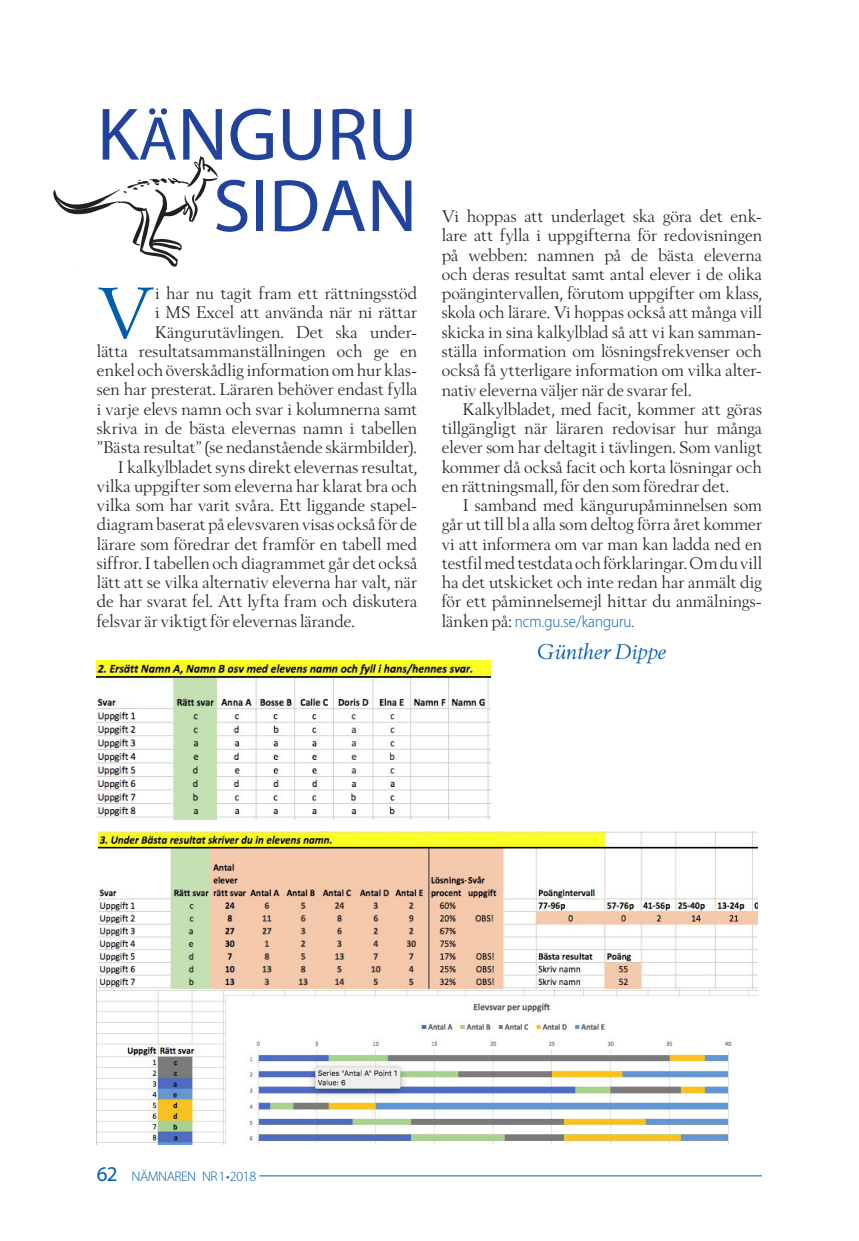
<style>
.page{position:relative;width:859px;height:1241px;background:#fff}
.page>*{position:absolute;margin:0;border:0;box-sizing:border-box;transform-origin:0 0}
.t1{font:74.9px/71.4px "Myriad";color:#21439b;text-align:right}
.t2{font:71.05px "Berling Nova Display Pro";color:#015dad}
.t3{font:italic 21px "Berling Nova Display Pro";letter-spacing:-.005em;color:#015dad}
.t4{font:16.62px/19.2px "Berling Nova Display Pro";letter-spacing:.005em;color:#231f20;text-align:justify}
.t5{font:300 16.62px "Myriad Pro";color:#015dad;scale:.9 1}
.t6{font:300 14px "Myriad Pro";letter-spacing:-.03em;color:#015dad}
.s1{font-size:62.3px}
.s2{font-family:"Berling Nova Display Pro";font-weight:400;color:#231f20}
.s3{color:#231f20}
.s4{font-weight:400;font-size:21px}
</style>
<div class="page">
<hr style="left:259px;top:1175px;width:502px;height:1px;background:#015dad">
<img style="left:53px;top:156px;width:165px;height:111px">
<img style="left:97px;top:660px;width:393px;height:158px">
<img style="left:97px;top:983px;width:660px;height:160px">
<img style="left:98px;top:831px;width:659px;height:157px">
<h1 class="t1" style="left:97px;top:102px;width:322px">K<span class="s1">Ä</span>NGURU<br>SIDAN</h1>
<h2 class="t2" style="left:97px;top:270px;width:60px">V</h2>
<p class="t4" style="left:155px;top:283px;width:263px">i har nu tagit fram ett rättningsstöd</p>
<p class="t4" style="left:155px;top:303px;width:264px">i MS Excel att använda när ni rättar</p>
<p class="t4" style="left:155px;top:322px;width:263px">Kängurutävlingen. Det ska under-</p>
<p class="t4" style="left:97px;top:341px;width:321px">lätta resultatsammanställningen och ge en</p>
<p class="t4" style="left:97px;top:360px;width:321px">enkel och överskådlig information om hur klas-</p>
<p class="t4" style="left:97px;top:380px;width:321px">sen har presterat. Läraren behöver endast fylla</p>
<p class="t4" style="left:97px;top:399px;width:321px">i varje elevs namn och svar i kolumnerna samt</p>
<p class="t4" style="left:97px;top:418px;width:322px">skriva in de bästa elevernas namn i tabellen</p>
<p class="t4" style="left:97px;top:437px;width:321px">”Bästa resultat” (se nedanstående skärmbilder).</p>
<p class="t4" style="left:118px;top:457px;width:301px">I kalkylbladet syns direkt elevernas resultat,</p>
<p class="t4" style="left:97px;top:476px;width:321px">vilka uppgifter som eleverna har klarat bra och</p>
<p class="t4" style="left:97px;top:495px;width:322px">vilka som har varit svåra. Ett liggande stapel-</p>
<p class="t4" style="left:97px;top:514px;width:321px">diagram baserat på elevsvaren visas också för de</p>
<p class="t4" style="left:97px;top:534px;width:321px">lärare som föredrar det framför en tabell med</p>
<p class="t4" style="left:97px;top:553px;width:321px">siffror. I tabellen och diagrammet går det också</p>
<p class="t4" style="left:97px;top:572px;width:322px">lätt att se vilka alternativ eleverna har valt, när</p>
<p class="t4" style="left:97px;top:591px;width:321px">de har svarat fel. Att lyfta fram och diskutera</p>
<p class="t4" style="left:97px;top:611px;width:259px">felsvar är viktigt för elevernas lärande.</p>
<p class="t4" style="left:441px;top:206px;width:322px">Vi hoppas att underlaget ska göra det enk&shy;lare att fylla i uppgifterna för redovisningen på webben: namnen på de bästa eleverna och deras resultat samt antal elever i de olika poängintervallen, förutom uppgifter om klass, skola och lärare. Vi hoppas också att många vill skicka in sina kalkylblad så att vi kan samman&shy;ställa information om lösningsfrekvenser och också få ytterligare information om vilka alter&shy;nativ eleverna väljer när de svarar fel.</p>
<p class="t4" style="left:441px;top:399px;width:322px;text-indent:21px">Kalkylbladet, med facit, kommer att göras tillgängligt när läraren redovisar hur många elever som har deltagit i tävlingen. Som vanligt kommer då också facit och korta lösningar och en rättningsmall, för den som föredrar det.</p>
<p class="t4" style="left:441px;top:495px;width:321px;text-indent:21px">I samband med kängurupåminnelsen som går ut till bl a alla som deltog förra året kommer vi att informera om var man kan ladda ned en testfil med testdata och förklaringar. Om du vill ha det utskicket och inte redan har anmält dig för ett påminnelsemejl hittar du anmälnings-</p>
<p class="t5" style="left:441px;top:612px;width:215px"><span class="s2">länken på:</span> ncm.gu.se/kanguru<span class="s3">.</span></p>
<p class="t3" style="left:537px;top:639px;width:131px">Günther Dippe</p>
<p class="t6" style="left:97px;top:1168px;width:161px"><span class="s4">62</span> NÄMNAREN NR1•2018</p>
</div>
